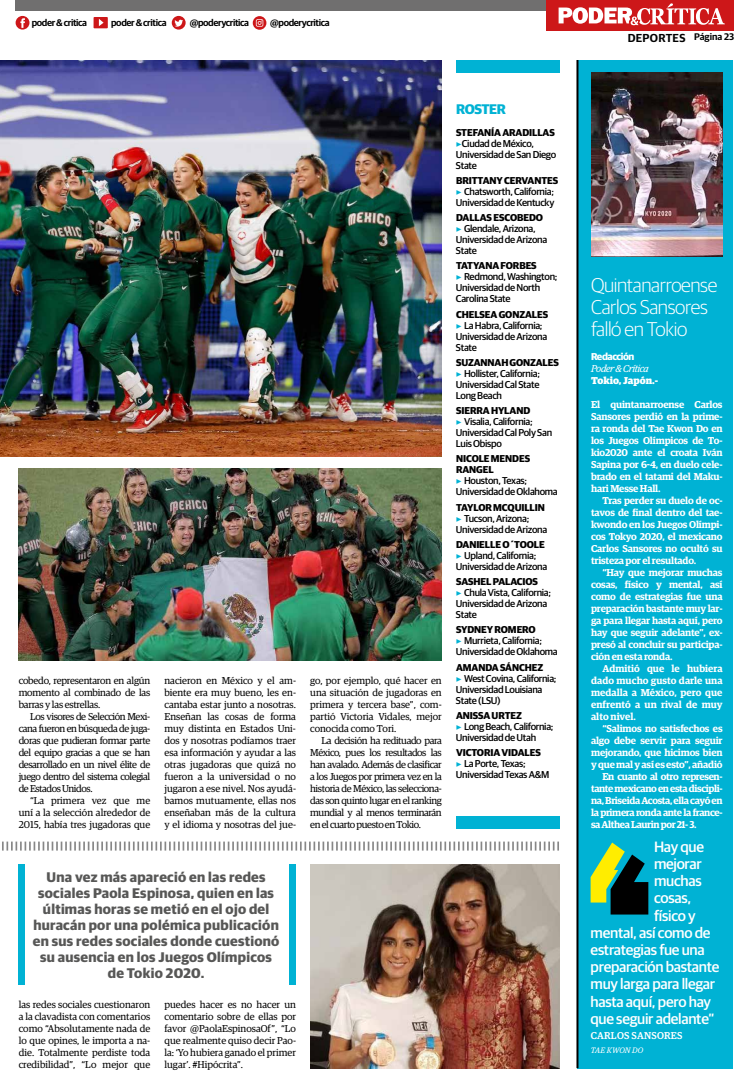
<style>
.page{position:relative;width:752px;height:1083px;background:#fff}
.page>*{position:absolute;margin:0;border:0;box-sizing:border-box;transform-origin:0 0}
.t1{font:300 20px/22px "Guardian Sans";letter-spacing:-.02em;color:#fff}
.t2{font:500 15px "Guardian Sans";letter-spacing:-.02em;color:#fff}
.t3{font:700 14px/16px "Guardian Sans";letter-spacing:.02em;color:#575756;text-align:center}
.t4{font:700 14px "Guardian Sans";letter-spacing:-.03em;color:#00b2d4}
.t5{font:600 11.6px "Guardian Sans";letter-spacing:.02em;color:#000}
.t6{font:10px/12px "Guardian Egyp";color:#000;text-align:justify}
.t7{font:500 10px/11px "Guardian Sans";letter-spacing:-.03em;color:#000}
.t8{font:600 10px/12px "Guardian Egyp";letter-spacing:-.02em;color:#fff;text-align:justify}
.t9{font:600 10px "Guardian Egyp";letter-spacing:-.04em;color:#fff}
.t10{font:500 10px "Guardian Egyp";letter-spacing:.02em;color:#fff}
.t11{font:italic 10px "Guardian Egyp";letter-spacing:-.04em;color:#fff}
.t12{font:900 10px "Guardian Egyp";color:#fff}
.t13{font:700 10px "Guardian Sans";letter-spacing:-.04em;color:#fff}
.t14{font:600 9.6px "Guardian Sans";letter-spacing:-.04em;color:#000}
.t15{font:italic 8px "Guardian Egyp";letter-spacing:.015em;color:#fff}
.s1{font-weight:700}
.s2{font-family:"Minion Pro";font-weight:400;color:#00b2d4}
.s3{font-size:9.6px}
</style>
<div class="page">
<div style="left:577px;top:60px;width:155px;height:1008px;background:#00b2d4"></div>
<div style="left:455px;top:816px;width:103px;height:12px;background:#00b2d4"></div>
<div style="left:455px;top:60px;width:103px;height:12px;background:#00b2d4"></div>
<div style="left:546px;top:0;width:187px;height:31px;background:#cd1719"></div>
<div style="left:16px;top:0;width:530px;height:11px;background:#706f6f"></div>
<svg style="left:558px;top:3px;width:166px;height:22px"></svg>
<svg style="left:2px;top:841px;width:557px;height:10px"></svg>
<img style="left:591px;top:72px;width:131px;height:184px">
<svg style="left:590px;top:842px;width:58px;height:72px"></svg>
<hr style="left:576px;top:60px;width:2px;height:1008px;background:#000">
<img style="left:310px;top:864px;width:248px;height:204px">
<div style="left:19px;top:864px;width:6px;height:120px;background:#00b2d4"></div>
<div style="left:289px;top:864px;width:7px;height:120px;background:#00b2d4"></div>
<img style="left:19px;top:468px;width:422px;height:192px">
<img style="left:0;top:60px;width:441px;height:396px">
<svg style="left:93px;top:17px;width:15px;height:11px"></svg>
<svg style="left:252px;top:16px;width:14px;height:14px"></svg>
<svg style="left:172px;top:16px;width:13px;height:14px"></svg>
<svg style="left:16px;top:16px;width:13px;height:14px"></svg>
<p class="t14" style="left:32px;top:15px;width:57px">poder &amp; critica</p>
<p class="t14" style="left:111px;top:15px;width:57px">poder &amp; critica</p>
<p class="t14" style="left:190px;top:15px;width:61px">@poderycritica</p>
<p class="t14" style="left:270px;top:15px;width:61px">@poderycritica</p>
<p class="t6" style="left:19px;top:674px;width:133px">cobedo, representaron en algún momento al combinado de las barras y las estrellas.</p>
<p class="t6" style="left:19px;top:710px;width:133px;text-indent:11px">Los visores de Selección Mexi&shy;cana fueron en búsqueda de juga&shy;doras que pudieran formar parte del equipo gracias a que se han desarrollado en un nivel élite de juego dentro del sistema colegial de Estados Unidos.</p>
<p class="t6" style="left:19px;top:794px;width:133px;text-indent:11px">“La primera vez que me uní a la selección alrededor de 2015, había tres jugadoras que</p>
<p class="t6" style="left:164px;top:674px;width:133px">nacieron en México y el am&shy;biente era muy bueno, les en&shy;cantaba estar junto a nosotras.<br>Enseñan las cosas de forma muy distinta en Estados Uni&shy;dos y nosotras podíamos traer esa información y ayudar a las otras jugadoras que quizá no fueron a la universidad o no jugaron a ese nivel. Nos ayudá&shy;bamos mutuamente, ellas nos enseñaban más de la cultura y el idioma y nosotras del jue-</p>
<p class="t6" style="left:310px;top:674px;width:133px">go, por ejemplo, qué hacer en una situación de jugadoras en primera y tercera base”, com&shy;partió Victoria Vidales, mejor conocida como Tori.</p>
<p class="t6" style="left:310px;top:734px;width:133px;text-indent:11px">La decisión ha redituado para México, pues los resultados las han avalado. Además de clasificar a los Juegos por primera vez en la historia de México, las selecciona&shy;das son quinto lugar en el ranking mundial y al menos terminarán en el cuarto puesto en Tokio.</p>
<h3 class="t4" style="left:456px;top:98px;width:51px">ROSTER</h3>
<p class="t7" style="left:455px;top:126px;width:102px"><span class="s1">STEFANÍA ARADILLAS </span><span class="s2">▶</span>Ciudad de México,<br>Universidad de San Diego<br>State</p>
<p class="t7" style="left:455px;top:174px;width:104px"><span class="s1">BRITTANY CERVANTES </span><span class="s2">▶</span> Chatsworth, California;<br>Universidad de Kentucky</p>
<p class="t7" style="left:455px;top:211px;width:93px"><span class="s1">DALLAS ESCOBEDO </span><span class="s2">▶</span> Glendale, Arizona,<br>Universidad de Arizona<br>State</p>
<p class="t7" style="left:455px;top:260px;width:103px"><span class="s1">TATYANA FORBES<br></span><span class="s2">▶</span> Redmond, Washington;<br>Universidad de North<br>Carolina State</p>
<p class="t7" style="left:455px;top:308px;width:94px"><span class="s1">CHELSEA GONZALES </span><span class="s2">▶</span> La Habra, California;<br>Universidad de Arizona<br>State</p>
<p class="t7" style="left:455px;top:356px;width:104px"><span class="s1">SUZANNAH GONZALES </span><span class="s2">▶</span> Hollister, California;<br>Universidad Cal State<br>Long Beach</p>
<p class="t7" style="left:455px;top:404px;width:98px"><span class="s1">SIERRA HYLAND<br></span><span class="s2">▶</span> Visalia, California;<br>Universidad Cal Poly San<br>Luis Obispo</p>
<p class="t7" style="left:455px;top:453px;width:103px"><span class="s1">NICOLE MENDES<br>RANGEL<br></span><span class="s2">▶</span> Houston, Texas;<br>Universidad de Oklahoma</p>
<p class="t7" style="left:455px;top:501px;width:93px"><span class="s1">TAYLOR MCQUILLIN </span><span class="s2">▶</span> Tucson, Arizona;<br>Universidad de Arizona</p>
<p class="t7" style="left:455px;top:538px;width:93px"><span class="s1">DANIELLE O´TOOLE </span><span class="s2">▶</span> Upland, California;<br>Universidad de Arizona</p>
<p class="t7" style="left:455px;top:575px;width:97px"><span class="s1">SASHEL PALACIOS<br></span><span class="s2">▶</span> Chula Vista, California;<br>Universidad de Arizona<br>State</p>
<p class="t7" style="left:455px;top:624px;width:103px"><span class="s1">SYDNEY ROMERO<br></span><span class="s2">▶</span> Murrieta, California;<br>Universidad de Oklahoma</p>
<p class="t7" style="left:455px;top:661px;width:102px"><span class="s1">AMANDA SÁNCHEZ<br></span><span class="s2">▶</span> West Covina, California;<br>Universidad Louisiana<br>State (LSU)</p>
<p class="t7" style="left:455px;top:709px;width:99px"><span class="s1">ANISSA URTEZ<br></span><span class="s2">▶</span> Long Beach, California;<br>Universidad de Utah</p>
<p class="t7" style="left:455px;top:746px;width:95px"><span class="s1">VICTORIA VIDALES<br></span><span class="s2">▶</span> La Porte, Texas;<br>Universidad Texas A&amp;M</p>
<h3 class="t3" style="left:33px;top:868px;width:248px">Una vez más apareció en las redes sociales Paola Espinosa, quien en las últimas horas se metió en el ojo del huracán por una polémica publicación en sus redes sociales donde cuestionó su ausencia en los Juegos Olímpicos de Tokio 2020.</h3>
<p class="t6" style="left:19px;top:998px;width:133px">las redes sociales cuestionaron a la clavadista con comentarios como “Absolutamente nada de lo que opines, le importa a na&shy;die. Totalmente perdiste toda credibilidad”, “Lo mejor que</p>
<p class="t6" style="left:164px;top:998px;width:133px">puedes hacer es no hacer un comentario sobre de ellas por favor @PaolaEspinosaOf”, “Lo que realmente quiso decir Pao&shy;la: ‘Yo hubiera ganado el primer lugar’. #Hipócrita”.</p>
<p class="t5" style="left:627px;top:29px;width:108px">DEPORTES <span class="s3">Página 23</span></p>
<h1 class="t1" style="left:590px;top:273px;width:128px">Quintanarroense<br>Carlos Sansores falló en Tokio</h1>
<p class="t13" style="left:590px;top:349px;width:45px">Redacción</p>
<p class="t11" style="left:590px;top:362px;width:59px">Poder &amp; Crítica</p>
<p class="t12" style="left:590px;top:373px;width:69px">Tokio, Japón.-</p>
<p class="t8" style="left:590px;top:398px;width:133px">El quintanarroense Carlos Sansores perdió en la prime&shy;ra ronda del Tae Kwon Do en los Juegos Olímpicos de To&shy;kio2020 ante el croata Iván Sapina por 6-4, en duelo cele&shy;brado en el tatami del Maku&shy;hari Messe Hall.</p>
<p class="t8" style="left:590px;top:494px;width:133px;text-indent:11px">Tras perder su duelo de oc&shy;tavos de final dentro del tae&shy;kwondo en los Juegos Olímpi&shy;cos Tokyo 2020, el mexicano Carlos Sansores no ocultó su tristeza por el resultado.</p>
<p class="t8" style="left:590px;top:566px;width:133px;text-indent:11px">“Hay que mejorar muchas cosas, físico y mental, así como de estrategias fue una preparación bastante muy lar&shy;ga para llegar hasta aquí, pero hay que seguir adelante”, ex&shy;presó al concluir su participa&shy;ción en esta ronda.</p>
<p class="t8" style="left:590px;top:662px;width:133px;text-indent:11px">Admitió que le hubiera dado mucho gusto darle una medalla a México, pero que enfrentó a un rival de muy alto nivel.</p>
<p class="t8" style="left:602px;top:722px;width:122px">“Salimos no satisfechos es</p>
<p class="t8" style="left:590px;top:734px;width:133px">algo debe servir para seguir</p>
<p class="t8" style="left:590px;top:746px;width:133px">mejorando, que hicimos bien</p>
<p class="t8" style="left:590px;top:758px;width:133px">y que mal y así es esto”, añadió</p>
<p class="t9" style="left:602px;top:769px;width:122px">En cuanto al otro represen-</p>
<p class="t9" style="left:590px;top:781px;width:133px">tante mexicano en esta discipli-</p>
<p class="t9" style="left:590px;top:793px;width:133px">na, Briseida Acosta, ella cayó en</p>
<p class="t9" style="left:590px;top:805px;width:133px">la primera ronda ante la france-</p>
<p class="t9" style="left:590px;top:817px;width:107px">sa Althea Laurin por 21- 3.</p>
<h2 class="t2" style="left:653px;top:836px;width:52px">Hay que</h2>
<h2 class="t2" style="left:653px;top:853px;width:49px">mejorar</h2>
<h2 class="t2" style="left:653px;top:870px;width:49px">muchas</h2>
<h2 class="t2" style="left:653px;top:887px;width:39px">cosas,</h2>
<h2 class="t2" style="left:653px;top:904px;width:43px">físico y</h2>
<h2 class="t2" style="left:590px;top:922px;width:121px">mental, así como de</h2>
<h2 class="t2" style="left:590px;top:939px;width:116px">estrategias fue una</h2>
<h2 class="t2" style="left:590px;top:956px;width:130px">preparación bastante</h2>
<h2 class="t2" style="left:590px;top:973px;width:126px">muy larga para llegar</h2>
<h2 class="t2" style="left:590px;top:990px;width:122px">hasta aquí, pero hay</h2>
<h2 class="t2" style="left:590px;top:1008px;width:125px">que seguir adelante”</h2>
<p class="t10" style="left:590px;top:1029px;width:93px">CARLOS SANSORES</p>
<p class="t15" style="left:590px;top:1044px;width:54px">TAE KWON DO</p>
</div>
